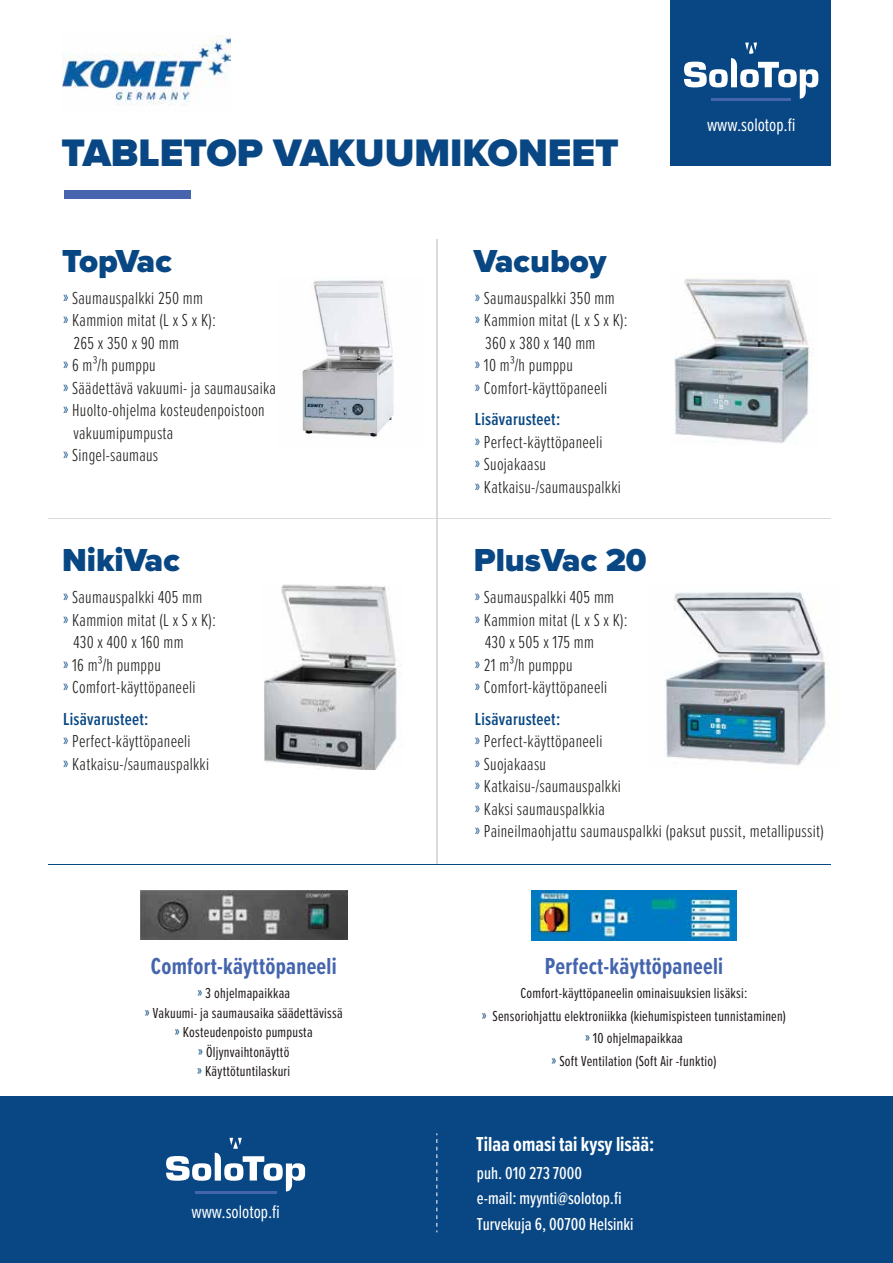
<style>
.page{position:relative;width:893px;height:1263px;background:#fff}
.page>*{position:absolute;margin:0;border:0;box-sizing:border-box;transform-origin:0 0}
.t1{font:900 39.75px "Proxima Nova";color:#084783}
.t2{font:900 33px "Proxima Nova";color:#084783}
.t3{font:700 24px "Proxima Nova Ex Cn";letter-spacing:.01em;color:#4464ad}
.t4{font:700 21px "Proxima Nova Ex Cn";color:#fff}
.t5{font:18.75px "Proxima Nova Ex Cn";color:#fff}
.t6{font:300 18px/22.5px "Proxima Nova Ex Cn";letter-spacing:.015em;color:#1d1d1b}
.t7{font:500 18px/25.5px "Proxima Nova Ex Cn";color:#fff}
.t8{font:15px/19.5px "Proxima Nova Ex Cn";letter-spacing:.015em;color:#20191b;text-align:center}
.s1{color:#084783}
.s2{font-weight:600;color:#084783}
</style>
<div class="page">
<img style="left:302px;top:280px;width:92px;height:157px">
<img style="left:264px;top:584px;width:133px;height:185px">
<img style="left:665px;top:592px;width:163px;height:174px">
<div style="left:0;top:1097px;width:893px;height:166px;background:#084784"></div>
<div style="left:64px;top:190px;width:126px;height:8px;background:#4665ae"></div>
<hr style="left:195px;top:1191px;width:82px;height:2px;background:#4464ad">
<svg style="left:166px;top:1138px;width:139px;height:54px"></svg>
<svg style="left:436px;top:1133px;width:1px;height:99px"></svg>
<hr style="left:49px;top:518px;width:782px;height:1px;background:#dadada">
<hr style="left:437px;top:239px;width:1px;height:626px;background:#dadada">
<div style="left:671px;top:0;width:160px;height:166px;background:#084784"></div>
<hr style="left:712px;top:98px;width:79px;height:3px;background:#4464ad">
<svg style="left:684px;top:43px;width:134px;height:56px"></svg>
<img style="left:674px;top:279px;width:138px;height:164px">
<hr style="left:49px;top:864px;width:782px;height:1px;background:#084783">
<svg style="left:140px;top:890px;width:207px;height:1px"></svg>
<img style="left:140px;top:891px;width:207px;height:49px">
<img style="left:531px;top:890px;width:206px;height:50px">
<img style="left:63px;top:36px;width:167px;height:69px">
<h1 class="t1" style="left:61px;top:123px;width:559px">TABLETOP VAKUUMIKONEET</h1>
<h2 class="t2" style="left:62px;top:236px;width:111px">TopVac</h2>
<p class="t6" style="left:63px;top:285px;width:141px"><span class="s1">»</span> Saumauspalkki 250 mm</p>
<p class="t6" style="left:63px;top:308px;width:154px"><span class="s1">»</span> Kammion mitat (L x S x K):</p>
<p class="t6" style="left:73px;top:330px;width:107px">265 x 350 x 90 mm</p>
<p class="t6" style="left:63px;top:353px;width:94px"><span class="s1">»</span> 6 m³/h pumppu</p>
<p class="t6" style="left:63px;top:375px;width:214px"><span class="s1">»</span> Säädettävä vakuumi- ja saumausaika</p>
<p class="t6" style="left:63px;top:398px;width:203px"><span class="s1">»</span> Huolto-ohjelma kosteudenpoistoon</p>
<p class="t6" style="left:73px;top:420px;width:101px">vakuumipumpusta</p>
<p class="t6" style="left:63px;top:443px;width:97px"><span class="s1">»</span> Singel-saumaus</p>
<h2 class="t2" style="left:474px;top:236px;width:134px">Vacuboy</h2>
<p class="t6" style="left:475px;top:285px;width:141px"><span class="s1">»</span> Saumauspalkki 350 mm</p>
<p class="t6" style="left:475px;top:308px;width:154px"><span class="s1">»</span> Kammion mitat (L x S x K):</p>
<p class="t6" style="left:485px;top:330px;width:112px">360 x 380 x 140 mm</p>
<p class="t6" style="left:475px;top:353px;width:100px"><span class="s1">»</span> 10 m³/h pumppu</p>
<p class="t6" style="left:475px;top:375px;width:134px"><span class="s1">»</span> Comfort-käyttöpaneeli</p>
<p class="t6" style="left:475px;top:407px;width:148px"><span class="s2">Lisävarusteet:<br></span><span class="s1">»</span> Perfect-käyttöpaneeli<br><span class="s1">»</span> Suojakaasu<br><span class="s1">»</span> Katkaisu-/saumauspalkki</p>
<p class="t5" style="left:707px;top:111px;width:90px">www.solotop.fi</p>
<h2 class="t2" style="left:62px;top:536px;width:119px">NikiVac</h2>
<p class="t6" style="left:63px;top:585px;width:141px"><span class="s1">»</span> Saumauspalkki 405 mm</p>
<p class="t6" style="left:63px;top:607px;width:154px"><span class="s1">»</span> Kammion mitat (L x S x K):</p>
<p class="t6" style="left:73px;top:630px;width:112px">430 x 400 x 160 mm</p>
<p class="t6" style="left:63px;top:652px;width:99px"><span class="s1">»</span> 16 m³/h pumppu</p>
<p class="t6" style="left:63px;top:675px;width:134px"><span class="s1">»</span> Comfort-käyttöpaneeli</p>
<p class="t6" style="left:63px;top:706px;width:148px"><span class="s2">Lisävarusteet:<br></span><span class="s1">»</span> Perfect-käyttöpaneeli<br><span class="s1">»</span> Katkaisu-/saumauspalkki</p>
<h3 class="t3" style="left:151px;top:949px;width:187px">Comfort-käyttöpaneeli</h3>
<p class="t8" style="left:145px;top:983px;width:199px"><span class="s1">»</span> 3 ohjelmapaikkaa<br><span class="s1">»</span> Vakuumi- ja saumausaika säädettävissä <span class="s1">»</span> Kosteudenpoisto pumpusta<br><span class="s1">»</span> Öljynvaihtonäyttö<br><span class="s1">»</span> Käyttötuntilaskuri</p>
<p class="t5" style="left:191px;top:1198px;width:90px">www.solotop.fi</p>
<h2 class="t2" style="left:474px;top:536px;width:174px">PlusVac 20</h2>
<p class="t6" style="left:475px;top:585px;width:141px"><span class="s1">»</span> Saumauspalkki 405 mm</p>
<p class="t6" style="left:475px;top:607px;width:154px"><span class="s1">»</span> Kammion mitat (L x S x K):</p>
<p class="t6" style="left:485px;top:630px;width:110px">430 x 505 x 175 mm</p>
<p class="t6" style="left:475px;top:652px;width:99px"><span class="s1">»</span> 21 m³/h pumppu</p>
<p class="t6" style="left:475px;top:675px;width:134px"><span class="s1">»</span> Comfort-käyttöpaneeli</p>
<p class="t6" style="left:475px;top:706px;width:350px"><span class="s2">Lisävarusteet:<br></span><span class="s1">»</span> Perfect-käyttöpaneeli<br><span class="s1">»</span> Suojakaasu<br><span class="s1">»</span> Katkaisu-/saumauspalkki<br><span class="s1">»</span> Kaksi saumauspalkkia<br><span class="s1">»</span> Paineilmaohjattu saumauspalkki (paksut pussit, metallipussit)</p>
<h3 class="t3" style="left:545px;top:949px;width:180px">Perfect-käyttöpaneeli</h3>
<p class="t8" style="left:482px;top:981px;width:306px;line-height:22.5px">Comfort-käyttöpaneelin ominaisuuksien lisäksi:<br><span class="s1">»</span> Sensoriohjattu elektroniikka (kiehumispisteen tunnistaminen) <span class="s1">»</span> 10 ohjelmapaikkaa<br><span class="s1">»</span> Soft Ventilation (Soft Air -funktio)</p>
<p class="t4" style="left:476px;top:1128px;width:180px">Tilaa omasi tai kysy lisää:</p>
<p class="t7" style="left:477px;top:1159px;width:158px">puh. 010 273 7000<br>e-mail: myynti@solotop.fi<br>Turvekuja 6, 00700 Helsinki</p>
</div>
